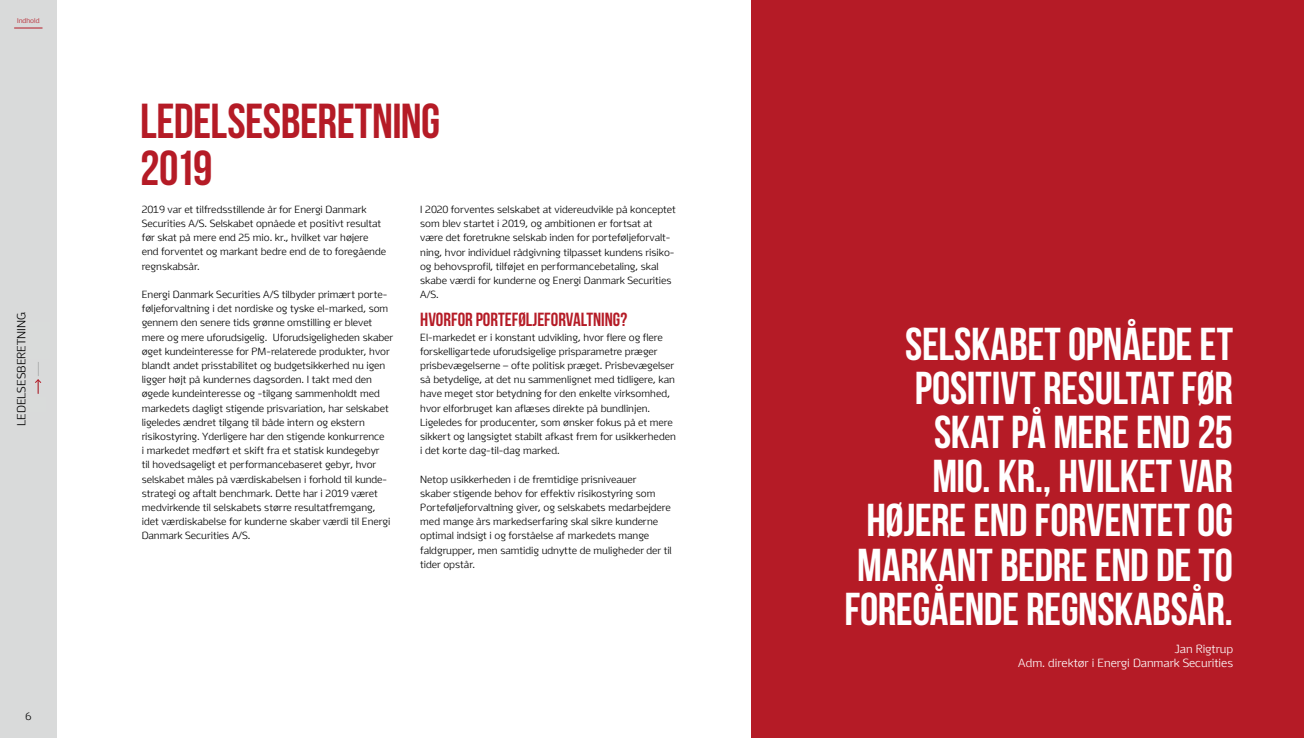
<style>
.page{position:relative;width:1304px;height:738px;background:#fff}
.page>*{position:absolute;margin:0;border:0;box-sizing:border-box;transform-origin:0 0}
.t1{font:49px/46px "Bebas Neue";letter-spacing:-.01em;color:#b51b26}
.t2{font:46px/44px "Bebas Neue";letter-spacing:-.01em;color:#fff;text-align:right}
.t3{font:19px "Bebas Neue";color:#b51b26}
.t4{font:300 12px/14.2px "Energi";color:#fff;text-align:right}
.t5{font:300 12px "Energi";color:#000}
.t6{font:300 11px "Energi";color:#000}
.t7{font:300 10.5px/14.2px "Energi";color:#000}
.t8{font:300 7px "Energi";color:#b51b26}
</style>
<div class="page">
<div style="left:751px;top:0;width:553px;height:737px;background:#b51b26"></div>
<div style="left:0;top:0;width:57px;height:737px;background:#d9dada"></div>
<svg style="left:14px;top:27px;width:29px;height:1px"></svg>
<svg style="left:35px;top:362px;width:7px;height:32px"></svg>
<p class="t8" style="left:17px;top:17px;width:24px">Indhold</p>
<p class="t5" style="left:15px;top:425px;width:115px;rotate:-90deg">LEDELSESBERETNING</p>
<p class="t6" style="left:25px;top:710px;width:8px">6</p>
<h1 class="t1" style="left:140px;top:98px;width:302px">LEDELSESBERETNING<br>2019</h1>
<p class="t7" style="left:142px;top:202px;width:246px">2019 var et tilfredsstillende år for Energi Danmark Securities A/S. Selskabet opnåede et positivt resultat før skat på mere end 25 mio. kr., hvilket var højere end forventet og markant bedre end de to foregående regnskabsår.</p>
<p class="t7" style="left:142px;top:287px;width:253px">Energi Danmark Securities A/S tilbyder primært porte&shy;føljeforvaltning i det nordiske og tyske el-marked, som gennem den senere tids grønne omstilling er blevet mere og mere uforudsigelig. Uforudsigeligheden skaber øget kundeinteresse for PM-relaterede produkter, hvor blandt andet prisstabilitet og budgetsikkerhed nu igen ligger højt på kundernes dagsorden. I takt med den øgede kundeinteresse og -tilgang sammenholdt med markedets dagligt stigende prisvariation, har selskabet ligeledes ændret tilgang til både intern og ekstern risikostyring. Yderligere har den stigende konkurrence<br>i markedet medført et skift fra et statisk kundegebyr<br>til hovedsageligt et performancebaseret gebyr, hvor selskabet måles på værdiskabelsen i forhold til kunde&shy;strategi og aftalt benchmark. Dette har i 2019 været medvirkende til selskabets større resultatfremgang, idet værdiskabelse for kunderne skaber værdi til Energi Danmark Securities A/S.</p>
<p class="t7" style="left:420px;top:202px;width:257px">I 2020 forventes selskabet at videreudvikle på konceptet som blev startet i 2019, og ambitionen er fortsat at være det foretrukne selskab inden for porteføljeforvalt&shy;ning, hvor individuel rådgivning tilpasset kundens risiko&shy;og behovsprofil, tilføjet en performancebetaling, skal skabe værdi for kunderne og Energi Danmark Securities A/S.</p>
<h3 class="t3" style="left:420px;top:309px;width:208px">HVORFOR PORTEFØLJEFORVALTNING?</h3>
<p class="t7" style="left:420px;top:330px;width:257px">El-markedet er i konstant udvikling, hvor flere og flere forskelligartede uforudsigelige prisparametre præger prisbevægelserne – ofte politisk præget. Prisbevægelser så betydelige, at det nu sammenlignet med tidligere, kan have meget stor betydning for den enkelte virksomhed, hvor elforbruget kan aflæses direkte på bundlinjen.<br>Ligeledes for producenter, som ønsker fokus på et mere sikkert og langsigtet stabilt afkast frem for usikkerheden i det korte dag-til-dag marked.</p>
<p class="t7" style="left:420px;top:471px;width:253px">Netop usikkerheden i de fremtidige prisniveauer<br>skaber stigende behov for effektiv risikostyring som Porteføljeforvaltning giver, og selskabets medarbejdere med mange års markedserfaring skal sikre kunderne optimal indsigt i og forståelse af markedets mange faldgrupper, men samtidig udnytte de muligheder der til tider opstår.</p>
<h2 class="t2" style="left:844px;top:321px;width:390px">SELSKABET OPNÅEDE ET<br>POSITIVT RESULTAT FØR<br>SKAT PÅ MERE END 25<br>MIO. KR., HVILKET VAR<br>HØJERE END FORVENTET OG<br>MARKANT BEDRE END DE TO<br>FOREGÅENDE REGNSKABSÅR.</h2>
<p class="t4" style="left:1018px;top:641px;width:216px">Jan Rigtrup<br>Adm. direktør i Energi Danmark Securities</p>
</div>
